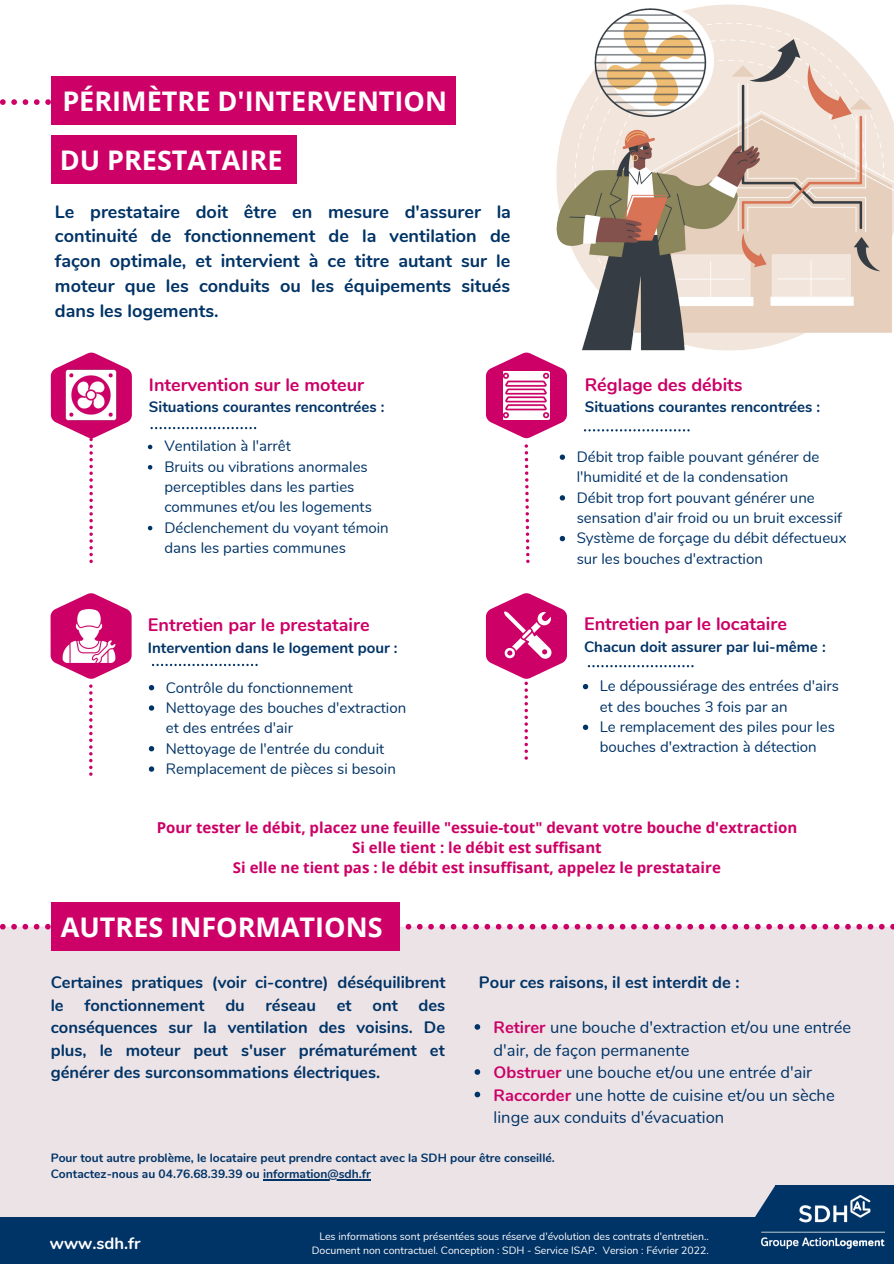
<style>
.page{position:relative;width:894px;height:1264px;background:#fff}
.page>*{position:absolute;margin:0;border:0;box-sizing:border-box;transform-origin:0 0}
.t1{font:700 27px "Open Sans";color:#fff}
.t2{font:700 18px/24.8px "Nunito";color:#036;text-align:justify}
.t3{font:700 18px "Nunito";color:#c06}
.t4{font:700 16.5px/22.5px "Nunito";color:#036;text-align:justify}
.t5{font:16.5px/22.5px "Nunito";color:#036}
.t6{font:700 16.5px "Nunito";color:#fff}
.t7{font:15px/20.4px "Nunito";color:#036}
.t8{font:700 15px "Open Sans";color:#c06}
.t9{font:700 15px "Nunito";color:#036}
.t10{font:700 12px "Nunito";color:#036}
.t11{font:10.5px "Nunito";color:#fff}
.s1{font-weight:700;color:#c06}
</style>
<div class="page">
<div style="left:0;top:929px;width:893px;height:288px;background:#ebe3e6"></div>
<svg style="left:0;top:923px;width:893px;height:6px"></svg>
<div style="left:0;top:1217px;width:893px;height:46px;background:#036"></div>
<svg style="left:746px;top:1186px;width:29px;height:31px"></svg>
<div style="left:775px;top:1185px;width:118px;height:78px;background:#036"></div>
<img style="left:761px;top:1195px;width:123px;height:53px">
<div style="left:52px;top:76px;width:404px;height:49px;background:#c06"></div>
<div style="left:52px;top:135px;width:245px;height:49px;background:#c06"></div>
<svg style="left:0;top:99px;width:51px;height:6px"></svg>
<div style="left:52px;top:902px;width:347px;height:49px;background:#c06"></div>
<svg style="left:524px;top:444px;width:5px;height:119px"></svg>
<svg style="left:150px;top:427px;width:106px;height:2px"></svg>
<svg style="left:584px;top:429px;width:105px;height:2px"></svg>
<svg style="left:486px;top:367px;width:81px;height:71px"></svg>
<svg style="left:51px;top:352px;width:81px;height:211px"></svg>
<img style="left:64px;top:369px;width:53px;height:53px">
<img style="left:503px;top:413px;width:46px;height:6px">
<svg style="left:51px;top:593px;width:81px;height:85px"></svg>
<svg style="left:152px;top:664px;width:105px;height:2px"></svg>
<svg style="left:89px;top:684px;width:3px;height:91px"></svg>
<img style="left:63px;top:609px;width:53px;height:53px">
<svg style="left:149px;top:685px;width:5px;height:5px"></svg>
<svg style="left:149px;top:705px;width:5px;height:5px"></svg>
<svg style="left:149px;top:746px;width:5px;height:5px"></svg>
<svg style="left:149px;top:766px;width:5px;height:5px"></svg>
<svg style="left:486px;top:593px;width:81px;height:166px"></svg>
<svg style="left:587px;top:665px;width:106px;height:2px"></svg>
<svg style="left:582px;top:684px;width:6px;height:5px"></svg>
<svg style="left:582px;top:724px;width:6px;height:6px"></svg>
<img style="left:493px;top:4px;width:400px;height:409px">
<svg style="left:474px;top:1024px;width:6px;height:5px"></svg>
<svg style="left:474px;top:1069px;width:6px;height:5px"></svg>
<svg style="left:474px;top:1091px;width:6px;height:6px"></svg>
<svg style="left:148px;top:445px;width:4px;height:4px"></svg>
<svg style="left:148px;top:465px;width:4px;height:4px"></svg>
<svg style="left:148px;top:526px;width:4px;height:4px"></svg>
<svg style="left:559px;top:454px;width:6px;height:6px"></svg>
<svg style="left:559px;top:495px;width:6px;height:5px"></svg>
<svg style="left:559px;top:536px;width:6px;height:5px"></svg>
<hr style="left:263px;top:1179px;width:107px;height:1px;background:#036">
<p class="t1" style="left:62px;top:82px;width:386px">PÉRIMÈTRE D'INTERVENTION</p>
<p class="t1" style="left:60px;top:141px;width:224px">DU PRESTATAIRE</p>
<p class="t2" style="left:55px;top:199px;width:457px">Le prestataire doit être en mesure d'assurer la continuité de fonctionnement de la ventilation de façon optimale, et intervient à ce titre autant sur le moteur que les conduits ou les équipements situés dans les logements.</p>
<p class="t3" style="left:149px;top:373px;width:216px">Intervention sur le moteur</p>
<p class="t9" style="left:149px;top:397px;width:237px">Situations courantes rencontrées :</p>
<p class="t7" style="left:164px;top:436px;width:128px">Ventilation à l'arrêt</p>
<p class="t7" style="left:164px;top:456px;width:209px">Bruits ou vibrations anormales perceptibles dans les parties communes et/ou les logements</p>
<p class="t7" style="left:164px;top:517px;width:226px">Déclenchement du voyant témoin dans les parties communes</p>
<p class="t3" style="left:148px;top:613px;width:223px">Entretien par le prestataire</p>
<p class="t9" style="left:148px;top:637px;width:251px">Intervention dans le logement pour :</p>
<p class="t7" style="left:166px;top:677px;width:189px">Contrôle du fonctionnement</p>
<p class="t7" style="left:166px;top:697px;width:242px">Nettoyage des bouches d'extraction et des entrées d'air</p>
<p class="t7" style="left:166px;top:738px;width:220px">Nettoyage de l'entrée du conduit</p>
<p class="t7" style="left:166px;top:758px;width:231px">Remplacement de pièces si besoin</p>
<p class="t3" style="left:584px;top:372px;width:159px">Réglage des débits</p>
<p class="t9" style="left:584px;top:397px;width:237px">Situations courantes rencontrées :</p>
<p class="t7" style="left:576px;top:447px;width:244px">Débit trop faible pouvant générer de l'humidité et de la condensation</p>
<p class="t7" style="left:576px;top:487px;width:267px">Débit trop fort pouvant générer une sensation d'air froid ou un bruit excessif</p>
<p class="t7" style="left:576px;top:528px;width:271px">Système de forçage du débit défectueux sur les bouches d'extraction</p>
<p class="t3" style="left:584px;top:612px;width:204px">Entretien par le locataire</p>
<p class="t9" style="left:584px;top:636px;width:243px">Chacun doit assurer par lui-même :</p>
<p class="t7" style="left:599px;top:676px;width:240px">Le dépoussiérage des entrées d'airs et des bouches 3 fois par an</p>
<p class="t7" style="left:599px;top:717px;width:236px">Le remplacement des piles pour les bouches d'extraction à détection</p>
<p class="t8" style="left:157px;top:816px;width:641px">Pour tester le débit, placez une feuille "essuie-tout" devant votre bouche d'extraction</p>
<p class="t8" style="left:352px;top:837px;width:251px">Si elle tient : le débit est suffisant</p>
<p class="t8" style="left:233px;top:857px;width:489px">Si elle ne tient pas : le débit est insuffisant, appelez le prestataire</p>
<p class="t1" style="left:61px;top:908px;width:323px">AUTRES INFORMATIONS</p>
<p class="t4" style="left:51px;top:971px;width:396px">Certaines pratiques (voir ci-contre) déséquilibrent</p>
<p class="t4" style="left:479px;top:971px;width:262px">Pour ces raisons, il est interdit de :</p>
<p class="t4" style="left:51px;top:993px;width:14px">le</p>
<p class="t4" style="left:85px;top:993px;width:121px">fonctionnement</p>
<p class="t4" style="left:225px;top:993px;width:21px">du</p>
<p class="t4" style="left:265px;top:993px;width:52px">réseau</p>
<p class="t4" style="left:337px;top:993px;width:16px">et</p>
<p class="t4" style="left:372px;top:993px;width:27px">ont</p>
<p class="t4" style="left:51px;top:993px;width:396px;text-indent:367px">des conséquences sur la ventilation des voisins. De plus, le moteur peut s'user prématurément et générer des surconsommations électriques.</p>
<p class="t5" style="left:493px;top:1016px;width:359px"><span class="s1">Retirer</span> une bouche d'extraction et/ou une entrée d'air, de façon permanente</p>
<p class="t5" style="left:493px;top:1061px;width:320px"><span class="s1">Obstruer</span> une bouche et/ou une entrée d'air</p>
<p class="t5" style="left:493px;top:1084px;width:342px"><span class="s1">Raccorder</span> une hotte de cuisine et/ou un sèche linge aux conduits d'évacuation</p>
<p class="t10" style="left:51px;top:1150px;width:505px">Pour tout autre problème, le locataire peut prendre contact avec la SDH pour être conseillé.</p>
<p class="t10" style="left:51px;top:1166px;width:321px">Contactez-nous au 04.76.68.39.39 ou information@sdh.fr</p>
<p class="t6" style="left:50px;top:1232px;width:92px">www.sdh.fr</p>
<p class="t11" style="left:319px;top:1229px;width:391px">Les informations sont présentées sous réserve d'évolution des contrats d'entretien..</p>
<p class="t11" style="left:312px;top:1243px;width:398px">Document non contractuel. Conception : SDH - Service ISAP. Version : Février 2022.</p>
</div>
